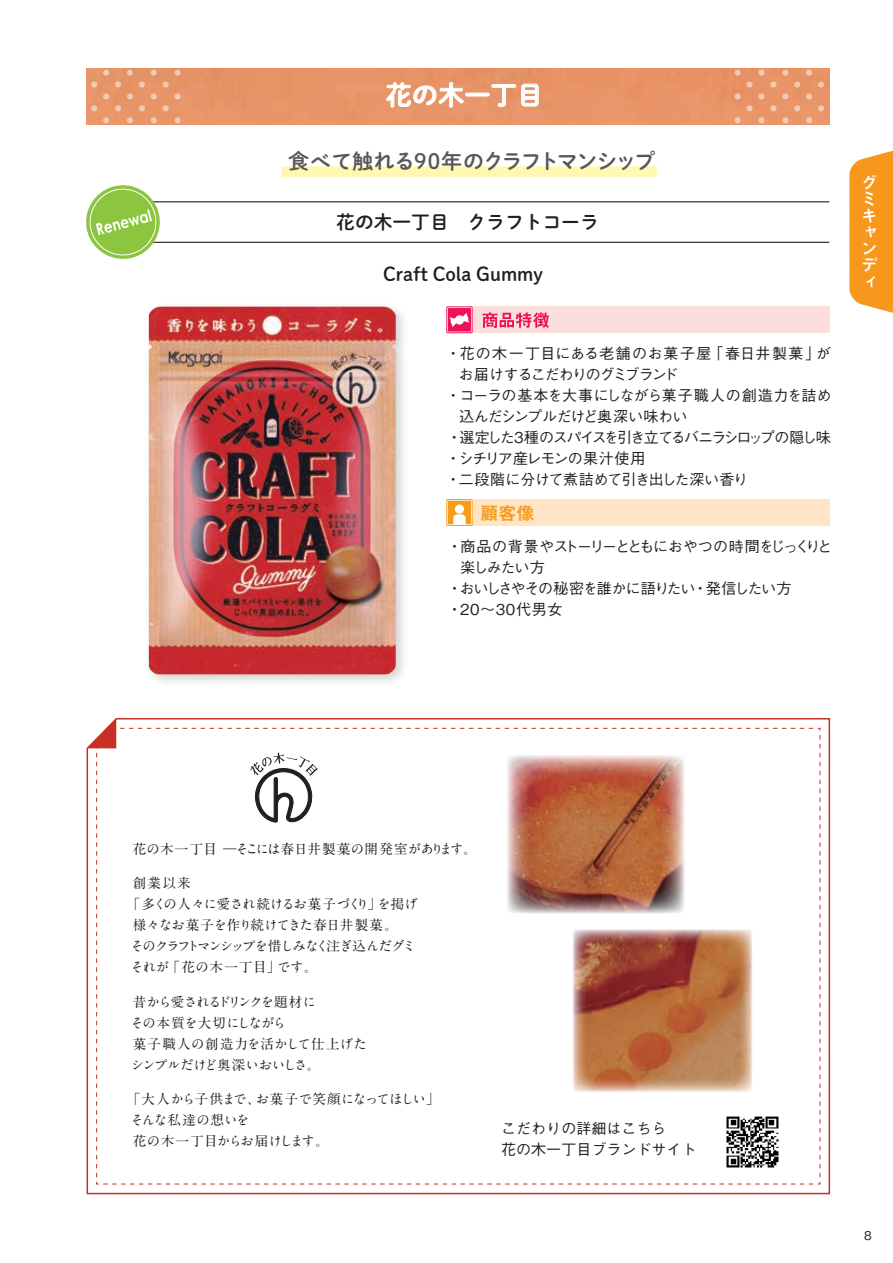
<style>
.page{position:relative;width:893px;height:1263px;background:#fff}
.page>*{position:absolute;margin:0;border:0;box-sizing:border-box;transform-origin:0 0}
.t1{font:26.25px "Shuei M Go Std B";color:#fff}
.t2{font:21px "Shuei M Go Std B";letter-spacing:-.045em;color:#57585a}
.t3{font:18.75px "Shuei M Go Std B";color:#231f20}
.t4{font:18px "Midashi Go Pro MB31";color:#f89c1c}
.t5{font:16.5px/16.5px "Midashi Go Pro MB31";color:#fff}
.t6{font:500 15px "Gothic BBB Pro";letter-spacing:-.03em;color:#231f20}
.t7{font:500 15px "Gothic BBB Pro";letter-spacing:-.105em;color:#231f20}
.t8{font:500 15px "Gothic BBB Pro";letter-spacing:-.06em;color:#231f20}
.t9{font:500 15px "Gothic BBB Pro";letter-spacing:-.005em;color:#231f20}
.t10{font:500 15px "Gothic BBB Pro";letter-spacing:.085em;color:#231f20}
.t11{font:500 15px "Gothic BBB Pro";letter-spacing:-.075em;color:#231f20}
.t12{font:500 15px/21px "Gothic BBB Pro";color:#231f20}
.t13{font:500 15px "Gothic BBB Pro";letter-spacing:-.085em;color:#231f20}
.t14{font:500 15px "Gothic BBB Pro";letter-spacing:-.05em;color:#231f20}
.t15{font:500 15px "Gothic BBB Pro";letter-spacing:-.055em;color:#231f20}
.t16{font:700 13.5px/21px "A1 Mincho Std";letter-spacing:-.025em;color:#231f20}
.t17{font:700 13.5px/21px "A1 Mincho Std";color:#231f20}
.t18{font:700 13.5px "A1 Mincho Std";letter-spacing:.01em;color:#231f20}
.t19{font:700 13.5px "A1 Mincho Std";letter-spacing:-.115em;color:#231f20}
.t20{font:700 13.5px "A1 Mincho Std";letter-spacing:.03em;color:#231f20}
.t21{font:500 12px "Gothic BBB Pro";color:#231f20}
</style>
<div class="page">
<svg style="left:849px;top:150px;width:44px;height:163px;background:#f7a132"></svg>
<div style="left:86px;top:68px;width:743px;height:57px;background:#e79569"></div>
<svg style="left:735px;top:70px;width:6px;height:6px"></svg>
<svg style="left:735px;top:93px;width:6px;height:6px"></svg>
<svg style="left:735px;top:117px;width:6px;height:6px"></svg>
<svg style="left:758px;top:70px;width:6px;height:6px"></svg>
<svg style="left:746px;top:81px;width:7px;height:7px"></svg>
<svg style="left:758px;top:93px;width:6px;height:6px"></svg>
<div style="left:746px;top:105px;width:7px;height:6px;background:#f2c9b3;border-radius:50%"></div>
<svg style="left:758px;top:117px;width:6px;height:6px"></svg>
<svg style="left:782px;top:70px;width:6px;height:6px"></svg>
<svg style="left:770px;top:81px;width:6px;height:7px"></svg>
<svg style="left:782px;top:93px;width:6px;height:6px"></svg>
<svg style="left:770px;top:105px;width:6px;height:6px"></svg>
<svg style="left:782px;top:117px;width:6px;height:6px"></svg>
<svg style="left:806px;top:70px;width:6px;height:6px"></svg>
<div style="left:794px;top:81px;width:6px;height:7px;background:#f3c8b1;border-radius:50%"></div>
<svg style="left:806px;top:93px;width:6px;height:6px"></svg>
<div style="left:818px;top:81px;width:6px;height:7px;background:#f1c8b2;border-radius:50%"></div>
<svg style="left:794px;top:105px;width:6px;height:6px"></svg>
<svg style="left:806px;top:117px;width:6px;height:6px"></svg>
<svg style="left:818px;top:105px;width:6px;height:6px"></svg>
<svg style="left:175px;top:117px;width:6px;height:6px"></svg>
<svg style="left:175px;top:93px;width:6px;height:6px"></svg>
<svg style="left:175px;top:70px;width:6px;height:6px"></svg>
<svg style="left:151px;top:117px;width:6px;height:6px"></svg>
<svg style="left:163px;top:105px;width:6px;height:6px"></svg>
<svg style="left:151px;top:93px;width:6px;height:6px"></svg>
<div style="left:163px;top:81px;width:6px;height:7px;background:#f2c9b3;border-radius:50%"></div>
<svg style="left:151px;top:70px;width:6px;height:6px"></svg>
<svg style="left:127px;top:117px;width:6px;height:6px"></svg>
<svg style="left:139px;top:105px;width:6px;height:6px"></svg>
<svg style="left:127px;top:93px;width:6px;height:6px"></svg>
<div style="left:139px;top:81px;width:6px;height:7px;background:#f2c9b3;border-radius:50%"></div>
<svg style="left:127px;top:70px;width:6px;height:6px"></svg>
<svg style="left:103px;top:117px;width:6px;height:6px"></svg>
<svg style="left:115px;top:105px;width:6px;height:6px"></svg>
<svg style="left:103px;top:93px;width:6px;height:6px"></svg>
<svg style="left:91px;top:105px;width:6px;height:6px"></svg>
<div style="left:115px;top:81px;width:6px;height:7px;background:#f2c8b2;border-radius:50%"></div>
<svg style="left:103px;top:70px;width:6px;height:6px"></svg>
<div style="left:91px;top:81px;width:6px;height:7px;background:#f2c9b3;border-radius:50%"></div>
<svg style="left:86px;top:718px;width:745px;height:477px"></svg>
<svg style="left:386px;top:82px;width:78px;height:26px;background:#ecac89"></svg>
<div style="left:465px;top:93px;width:24px;height:3px;border:1px solid #fff"></div>
<svg style="left:491px;top:84px;width:48px;height:23px"></svg>
<hr style="left:105px;top:242px;width:724px;height:1px;background:#231f20">
<hr style="left:108px;top:201px;width:721px;height:1px;background:#231f20">
<div style="left:144px;top:302px;width:265px;height:385px;background:#231f20;opacity:.2"></div>
<img style="left:149px;top:307px;width:247px;height:367px">
<div style="left:282px;top:166px;width:375px;height:11px;background:#fff8b0"></div>
<svg style="left:86px;top:185px;width:78px;height:74px"></svg>
<svg style="left:87px;top:719px;width:734px;height:465px"></svg>
<div style="left:468px;top:307px;width:361px;height:26px;background:#fcdfdc"></div>
<svg style="left:482px;top:312px;width:67px;height:16px"></svg>
<div style="left:447px;top:307px;width:25px;height:26px;border:1px solid #ed1255"></div>
<div style="left:448px;top:308px;width:23px;height:24px;background:#ed1255"></div>
<svg style="left:450px;top:312px;width:19px;height:15px"></svg>
<div style="left:467px;top:499px;width:362px;height:27px;background:#fee5c6"></div>
<div style="left:447px;top:499px;width:25px;height:27px;border:1px solid #f89c1c"></div>
<div style="left:448px;top:501px;width:23px;height:23px;background:#f89c1c"></div>
<div style="left:455px;top:504px;width:9px;height:10px;background:#fff;border-radius:50%"></div>
<svg style="left:453px;top:514px;width:13px;height:11px"></svg>
<img style="left:721px;top:1109px;width:64px;height:64px">
<h1 class="t1" style="left:386px;top:75px;width:159px">花の木一丁目</h1>
<h2 class="t2" style="left:288px;top:145px;width:368px">食べて触れる90年のクラフトマンシップ</h2>
<h3 class="t3" style="left:336px;top:208px;width:264px">花の木一丁目　クラフトコーラ</h3>
<h3 class="t3" style="left:383px;top:260px;width:161px">Craft Cola Gummy</h3>
<p class="t10" style="left:446px;top:341px;width:387px">・花の木一丁目にある老舗のお菓子屋「春日井製菓」が</p>
<p class="t13" style="left:458px;top:362px;width:221px">お届けするこだわりのグミブランド</p>
<p class="t9" style="left:446px;top:383px;width:388px">・コーラの基本を大事にしながら菓子職人の創造力を詰め</p>
<p class="t14" style="left:459px;top:404px;width:230px">込んだシンプルだけど奥深い味わい</p>
<p class="t7" style="left:447px;top:425px;width:386px">・選定した3種のスパイスを引き立てるバニラシロップの隠し味</p>
<p class="t15" style="left:446px;top:446px;width:201px">・シチリア産レモンの果汁使用</p>
<p class="t6" style="left:446px;top:467px;width:304px">・二段階に分けて煮詰めて引き出した深い香り</p>
<h3 class="t4" style="left:480px;top:498px;width:55px">顧客像</h3>
<p class="t8" style="left:447px;top:534px;width:386px">・商品の背景やストーリーとともにおやつの時間をじっくりと</p>
<p class="t6" style="left:460px;top:555px;width:86px">楽しみたい方</p>
<p class="t11" style="left:447px;top:576px;width:346px">・おいしさやその秘密を誰かに語りたい・発信したい方</p>
<p class="t6" style="left:447px;top:597px;width:117px">・20～30代男女</p>
<p class="t5" style="left:861px;top:172px;width:18px">グミキャンディ</p>
<p class="t18" style="left:133px;top:838px;width:346px">花の木一丁目 ―そこには春日井製菓の開発室があります。</p>
<p class="t16" style="left:133px;top:871px;width:60px">創業以来</p>
<p class="t16" style="left:127px;top:892px;width:293px">「多くの人々に愛され続けるお菓子づくり」を掲げ</p>
<p class="t16" style="left:133px;top:913px;width:267px">様々なお菓子を作り続けてきた春日井製菓。</p>
<p class="t19" style="left:131px;top:935px;width:287px">そのクラフトマンシップを惜しみなく注ぎ込んだグミ</p>
<p class="t20" style="left:131px;top:956px;width:189px">それが「花の木一丁目」です。</p>
<p class="t16" style="left:131px;top:989px;width:238px">昔から愛されるドリンクを題材に<br>その本質を大切にしながら<br>菓子職人の創造力を活かして仕上げたシンプルだけど奥深いおいしさ。</p>
<p class="t17" style="left:127px;top:1087px;width:314px">「大人から子供まで、お菓子で笑顔になってほしい」そんな私達の想いを<br>花の木一丁目からお届けします。</p>
<p class="t12" style="left:501px;top:1116px;width:196px">こだわりの詳細はこちら<br>花の木一丁目ブランドサイト</p>
<p class="t21" style="left:864px;top:1226px;width:9px">8</p>
</div>
